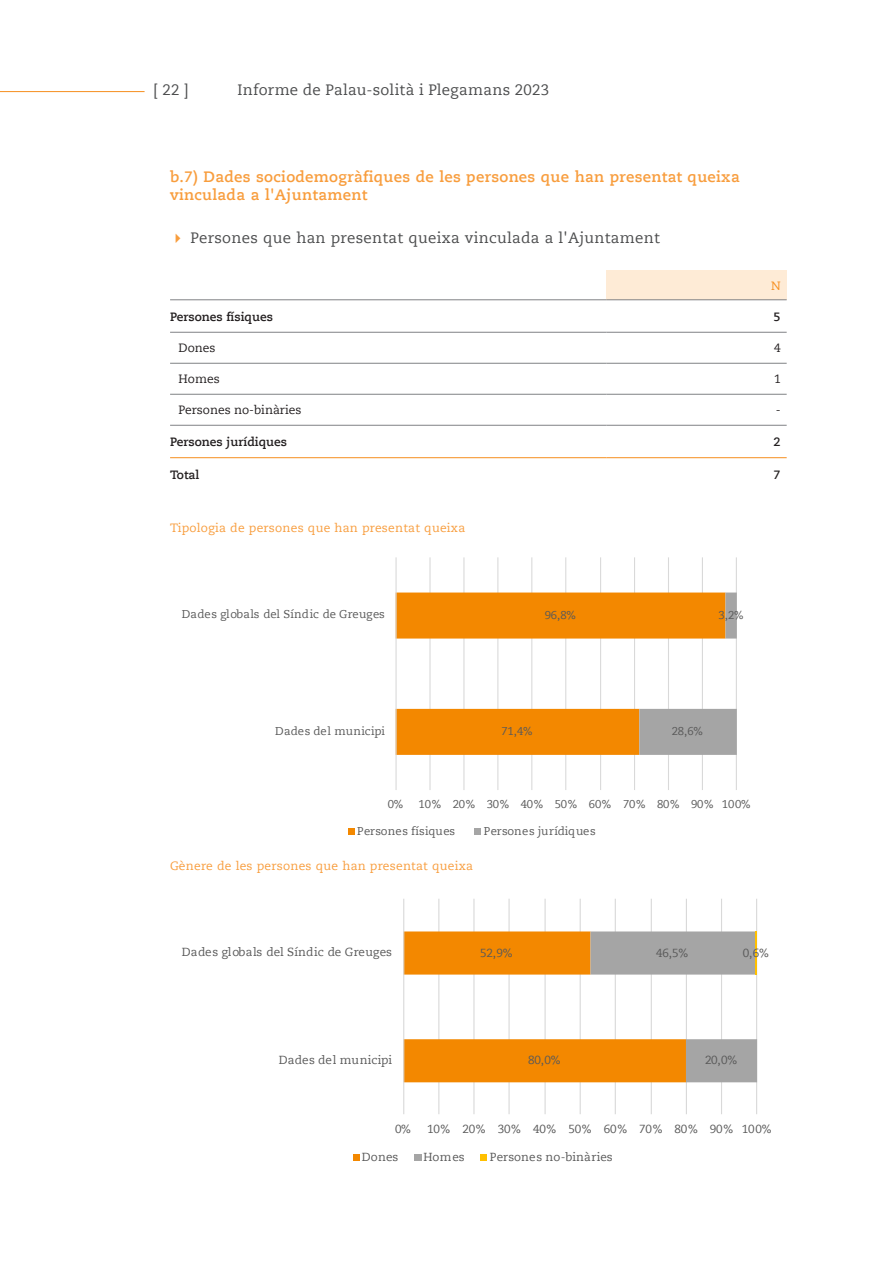
<style>
.page{position:relative;width:893px;height:1263px;background:#fff}
.page>*{position:absolute;margin:0;border:0;box-sizing:border-box;transform-origin:0 0}
.Titol_3er{font:15px "Caecilia LT";letter-spacing:.02em;color:#4b4c4d}
.Titol_3er-2{font:700 15px/18px "Caecilia LT";letter-spacing:.02em;color:#f89d3d}
.Titol_3er-3{font:12px "Caecilia LT";letter-spacing:.02em;color:#f89d3d}
.t1{font:700 12px "Caecilia LT";color:#231f20}
.t2{font:12px "Caecilia LT";color:#231f20}
.t3{font:12px "Caecilia LT";color:#f68e1e}
.t4{font:11.7px "Caecilia LT";letter-spacing:-.005em;color:#595959}
.t5{font:11.7px "Caecilia LT";letter-spacing:.025em;color:#595959}
.t6{font:11.25px "Caecilia LT";letter-spacing:-.005em;color:#595959}
.t7{font:11.25px "Caecilia LT";letter-spacing:.025em;color:#595959}
.t8{font:11.25px "Caecilia LT";letter-spacing:.02em;color:#595959}
.s1{color:#f89d3d}
</style>
<div class="page">
<hr style="left:0;top:91px;width:145px;height:1px;background:#f68e1e">
<div style="left:607px;top:270px;width:180px;height:30px;background:#feebd6"></div>
<hr style="left:170px;top:300px;width:437px;height:1px;background:#808285">
<hr style="left:170px;top:332px;width:437px;height:1px;background:#808285">
<hr style="left:170px;top:363px;width:437px;height:1px;background:#808285">
<hr style="left:170px;top:394px;width:437px;height:1px;background:#808285">
<hr style="left:170px;top:425px;width:437px;height:1px;background:#808285">
<hr style="left:607px;top:300px;width:180px;height:1px;background:#808285">
<hr style="left:607px;top:332px;width:180px;height:1px;background:#808285">
<hr style="left:607px;top:363px;width:180px;height:1px;background:#808285">
<hr style="left:607px;top:394px;width:180px;height:1px;background:#808285">
<hr style="left:607px;top:425px;width:180px;height:1px;background:#808285">
<hr style="left:170px;top:457px;width:437px;height:1px;background:#f68e1e">
<hr style="left:607px;top:457px;width:180px;height:1px;background:#f68e1e">
<hr style="left:429px;top:557px;width:2px;height:233px;background:#d9d9d9">
<hr style="left:463px;top:557px;width:1px;height:233px;background:#d9d9d9">
<hr style="left:497px;top:557px;width:1px;height:233px;background:#d9d9d9">
<hr style="left:531px;top:557px;width:1px;height:233px;background:#d9d9d9">
<hr style="left:565px;top:557px;width:1px;height:233px;background:#d9d9d9">
<hr style="left:600px;top:557px;width:1px;height:233px;background:#d9d9d9">
<hr style="left:634px;top:557px;width:1px;height:233px;background:#d9d9d9">
<hr style="left:668px;top:557px;width:1px;height:233px;background:#d9d9d9">
<hr style="left:702px;top:557px;width:1px;height:233px;background:#d9d9d9">
<hr style="left:736px;top:557px;width:1px;height:233px;background:#d9d9d9">
<svg style="left:397px;top:592px;width:242px;height:163px;fill:#f38800"></svg>
<svg style="left:639px;top:592px;width:98px;height:163px"></svg>
<hr style="left:395px;top:557px;width:2px;height:233px;background:#d9d9d9">
<svg style="left:349px;top:829px;width:6px;height:6px"></svg>
<svg style="left:475px;top:829px;width:6px;height:6px"></svg>
<hr style="left:438px;top:899px;width:1px;height:215px;background:#d9d9d9">
<hr style="left:473px;top:899px;width:1px;height:215px;background:#d9d9d9">
<hr style="left:508px;top:899px;width:2px;height:215px;background:#d9d9d9">
<hr style="left:544px;top:899px;width:2px;height:215px;background:#d9d9d9">
<hr style="left:580px;top:899px;width:1px;height:215px;background:#d9d9d9">
<hr style="left:615px;top:899px;width:1px;height:215px;background:#d9d9d9">
<hr style="left:651px;top:899px;width:1px;height:215px;background:#d9d9d9">
<hr style="left:686px;top:899px;width:1px;height:215px;background:#d9d9d9">
<hr style="left:721px;top:899px;width:1px;height:215px;background:#d9d9d9">
<hr style="left:756px;top:899px;width:1px;height:215px;background:#d9d9d9">
<svg style="left:404px;top:931px;width:353px;height:151px"></svg>
<hr style="left:755px;top:931px;width:2px;height:43px;background:#ffc000">
<hr style="left:403px;top:899px;width:1px;height:215px;background:#d9d9d9">
<svg style="left:353px;top:1154px;width:6px;height:6px"></svg>
<div style="left:414px;top:1154px;width:7px;height:6px;background:#a5a5a5"></div>
<svg style="left:481px;top:1154px;width:6px;height:6px"></svg>
<p class="Titol_3er" style="left:153px;top:81px;width:37px">[ 22 ]</p>
<p class="Titol_3er" style="left:237px;top:81px;width:313px">Informe de Palau-solità i Plegamans 2023</p>
<p class="Titol_3er-2" style="left:170px;top:168px;width:571px">b.7) Dades sociodemogràfiques de les persones que han presentat queixa vinculada a l'Ajuntament</p>
<p class="Titol_3er" style="left:170px;top:229px;width:491px"><span class="s1">✔</span> Persones que han presentat queixa vinculada a l'Ajuntament</p>
<p class="t3" style="left:771px;top:278px;width:11px">N</p>
<p class="t1" style="left:170px;top:309px;width:104px">Persones físiques</p>
<p class="t1" style="left:774px;top:309px;width:9px">5</p>
<p class="t2" style="left:179px;top:341px;width:38px">Dones</p>
<p class="t2" style="left:774px;top:341px;width:8px">4</p>
<p class="t2" style="left:179px;top:372px;width:43px">Homes</p>
<p class="t2" style="left:774px;top:372px;width:8px">1</p>
<p class="t2" style="left:179px;top:403px;width:124px">Persones no-binàries</p>
<p class="t2" style="left:776px;top:403px;width:6px">-</p>
<p class="t1" style="left:170px;top:435px;width:119px">Persones jurídiques</p>
<p class="t1" style="left:774px;top:435px;width:9px">2</p>
<p class="t1" style="left:170px;top:467px;width:31px">Total</p>
<p class="t1" style="left:774px;top:467px;width:9px">7</p>
<p class="Titol_3er-3" style="left:170px;top:521px;width:297px">Tipologia de persones que han presentat queixa</p>
<p class="t6" style="left:182px;top:608px;width:205px">Dades globals del Síndic de Greuges</p>
<p class="t6" style="left:545px;top:608px;width:33px">96,8%</p>
<p class="t6" style="left:275px;top:724px;width:111px">Dades del municipi</p>
<p class="t6" style="left:502px;top:725px;width:33px">71,4%</p>
<p class="t6" style="left:719px;top:608px;width:27px">3,2%</p>
<p class="t6" style="left:672px;top:725px;width:33px">28,6%</p>
<p class="t6" style="left:388px;top:797px;width:17px">0%</p>
<p class="t6" style="left:419px;top:797px;width:333px">10% 20% 30% 40% 50% 60% 70% 80% 90% 100%</p>
<p class="t8" style="left:357px;top:824px;width:99px">Persones físiques</p>
<p class="t7" style="left:484px;top:824px;width:113px">Persones jurídiques</p>
<p class="Titol_3er-3" style="left:170px;top:859px;width:304px">Gènere de les persones que han presentat queixa</p>
<p class="t4" style="left:182px;top:945px;width:212px">Dades globals del Síndic de Greuges</p>
<p class="t4" style="left:480px;top:946px;width:34px">52,9%</p>
<p class="t4" style="left:279px;top:1053px;width:115px">Dades del municipi</p>
<p class="t4" style="left:528px;top:1053px;width:34px">80,0%</p>
<p class="t4" style="left:656px;top:946px;width:34px">46,5%</p>
<p class="t4" style="left:743px;top:946px;width:27px">0,6%</p>
<p class="t4" style="left:705px;top:1053px;width:34px">20,0%</p>
<p class="t4" style="left:395px;top:1122px;width:18px">0%</p>
<p class="t4" style="left:427px;top:1122px;width:346px">10% 20% 30% 40% 50% 60% 70% 80% 90% 100%</p>
<p class="t4" style="left:362px;top:1150px;width:38px">Dones</p>
<p class="t4" style="left:424px;top:1150px;width:42px">Homes</p>
<p class="t5" style="left:490px;top:1150px;width:124px">Persones no-binàries</p>
</div>
